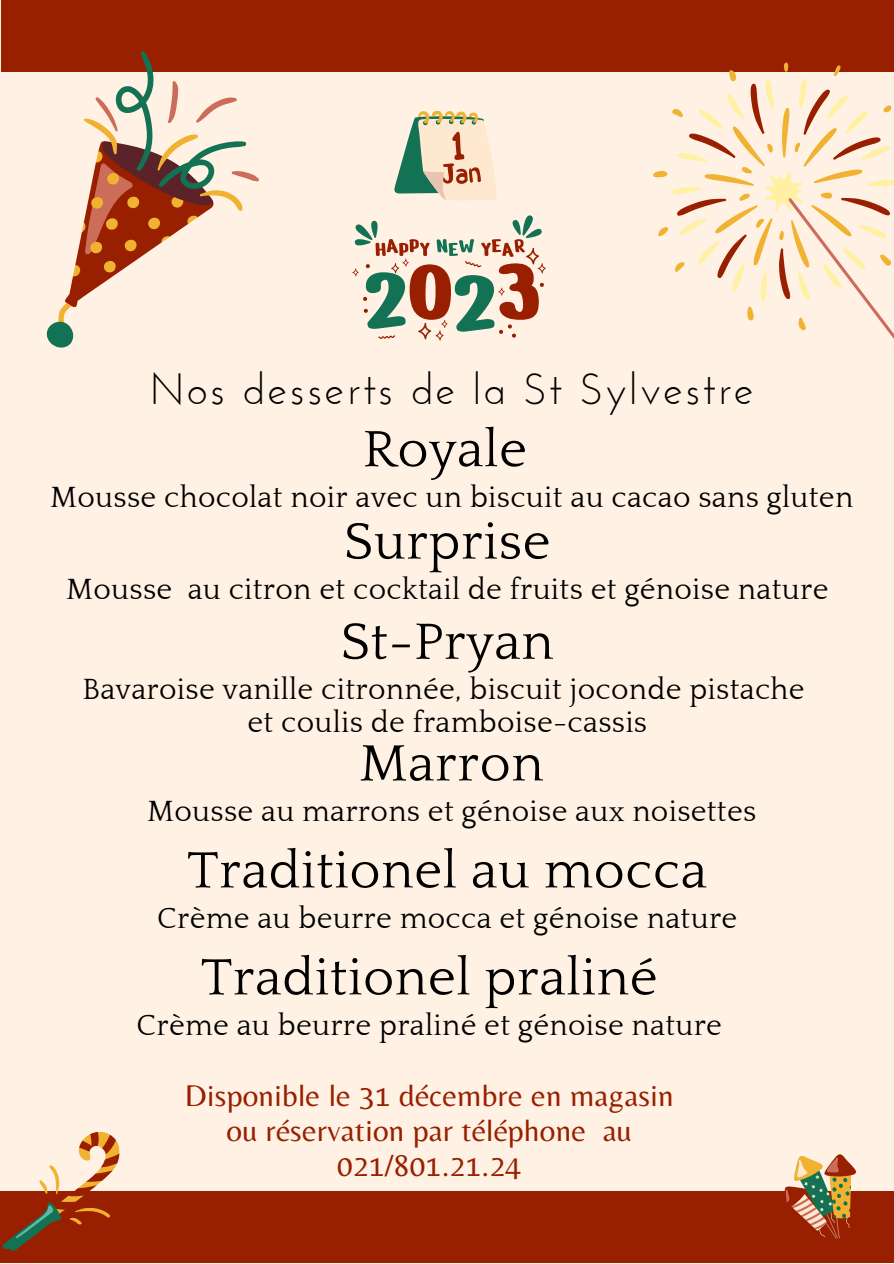
<style>
.page{position:relative;width:894px;height:1264px;background:#fff}
.page>*{position:absolute;margin:0;border:0;box-sizing:border-box;transform-origin:0 0}
.t1{font:53.25px "Quattrocento";letter-spacing:.01em;color:#000}
.t2{font:43.65px "Josefin Sans";letter-spacing:.05em;color:#000}
.t3{font:31.2px/35px "Belleza";letter-spacing:.01em;color:#982000;text-align:center}
.t4{font:30px/32.7px "Quattrocento";letter-spacing:.01em;color:#000;text-align:center}
</style>
<div class="page">
<div style="left:0;top:0;width:893px;height:1263px;background:#fff2e4"></div>
<svg style="left:352px;top:215px;width:193px;height:125px"></svg>
<div style="left:0;top:1191px;width:892px;height:71px;background:#982000"></div>
<svg style="left:2px;top:1132px;width:118px;height:119px"></svg>
<svg style="left:784px;top:1154px;width:72px;height:85px"></svg>
<div style="left:2px;top:0;width:891px;height:71px;background:#982000"></div>
<svg style="left:1px;top:28px;width:291px;height:320px"></svg>
<svg style="left:394px;top:110px;width:103px;height:91px"></svg>
<svg style="left:593px;top:62px;width:300px;height:276px"></svg>
<h2 class="t2" style="left:149px;top:371px;width:606px">Nos desserts de la St Sylvestre</h2>
<h1 class="t1" style="left:363px;top:421px;width:166px">Royale</h1>
<p class="t4" style="left:50px;top:481px;width:804px">Mousse chocolat noir avec un biscuit au cacao sans gluten</p>
<h1 class="t1" style="left:344px;top:513px;width:208px">Surprise</h1>
<p class="t4" style="left:66px;top:574px;width:763px">Mousse au citron et cocktail de fruits et génoise nature</p>
<h1 class="t1" style="left:340px;top:613px;width:214px">St-Pryan</h1>
<p class="t4" style="left:82px;top:674px;width:723px">Bavaroise vanille citronnée, biscuit joconde pistache et coulis de framboise-cassis</p>
<h1 class="t1" style="left:359px;top:735px;width:186px">Marron</h1>
<p class="t4" style="left:147px;top:795px;width:610px">Mousse au marrons et génoise aux noisettes</p>
<h1 class="t1" style="left:187px;top:842px;width:521px">Traditionel au mocca</h1>
<p class="t4" style="left:157px;top:902px;width:581px">Crème au beurre mocca et génoise nature</p>
<h1 class="t1" style="left:201px;top:949px;width:458px">Traditionel praliné</h1>
<p class="t4" style="left:137px;top:1009px;width:586px">Crème au beurre praliné et génoise nature</p>
<p class="t3" style="left:185px;top:1077px;width:490px">Disponible le 31 décembre en magasin ou réservation par téléphone au<br>021/801.21.24</p>
</div>
